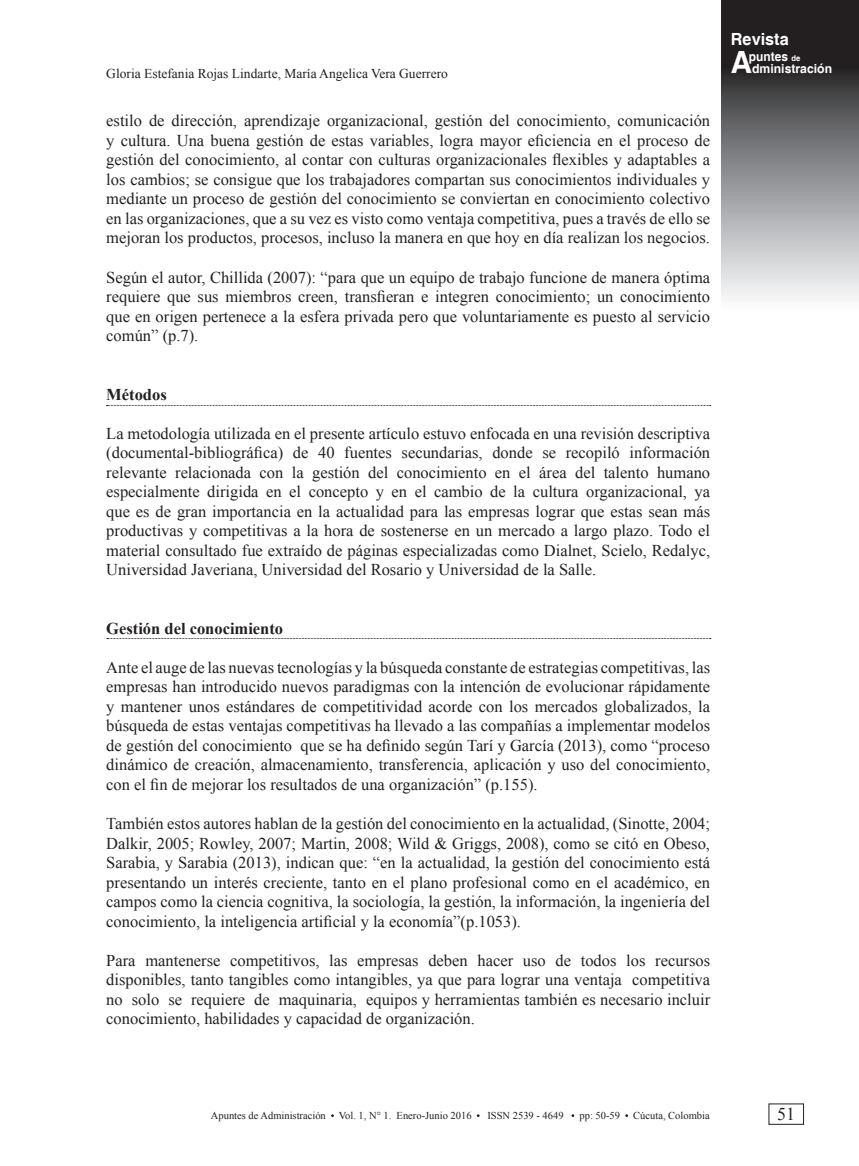
<style>
.page{position:relative;width:859px;height:1166px;background:#fff}
.page>*{position:absolute;margin:0;border:0;box-sizing:border-box;transform-origin:0 0}
.t1{font:700 30.6px "Helvetica";color:#fff}
.t2{font:18px "Times New Roman";color:#231f20}
.t3{font:700 16.8px "Helvetica";color:#fff}
.t4{font:16.5px/19.5px "Times New Roman";color:#231f20;text-align:justify}
.t5{font:700 16.5px "Times New Roman";color:#231f20}
.t6{font:13.5px "Times New Roman";color:#231f20}
.t7{font:700 12.75px "Helvetica";color:#fff;scale:.94 1}
.t8{font:700 12.6px "Helvetica";color:#fff}
.t9{font:10.5px "Times New Roman";color:#231f20}
.s1{font-size:8.1px}
</style>
<div class="page">
<svg style="left:722px;top:0;width:137px;height:298px;background:#79797b"></svg>
<svg style="left:106px;top:405px;width:605px;height:1px"></svg>
<svg style="left:107px;top:638px;width:604px;height:1px"></svg>
<p class="t6" style="left:106px;top:65px;width:343px">Gloria Estefania Rojas Lindarte, María Angelica Vera Guerrero</p>
<p class="t4" style="left:106px;top:111px;width:605px">estilo de dirección, aprendizaje organizacional, gestión del conocimiento, comunicación y cultura. Una buena gestión de estas variables, logra mayor eficiencia en el proceso de gestión del conocimiento, al contar con culturas organizacionales flexibles y adaptables a los cambios; se consigue que los trabajadores compartan sus conocimientos individuales y mediante un proceso de gestión del conocimiento se conviertan en conocimiento colectivo en las organizaciones, que a su vez es visto como ventaja competitiva, pues a través de ello se mejoran los productos, procesos, incluso la manera en que hoy en día realizan los negocios.</p>
<p class="t4" style="left:106px;top:267px;width:605px">Según el autor, Chillida (2007): “para que un equipo de trabajo funcione de manera óptima requiere que sus miembros creen, transfieran e integren conocimiento; un conocimiento que en origen pertenece a la esfera privada pero que voluntariamente es puesto al servicio común” (p.7).</p>
<p class="t5" style="left:106px;top:382px;width:62px">Métodos</p>
<p class="t4" style="left:106px;top:423px;width:605px">La metodología utilizada en el presente artículo estuvo enfocada en una revisión descriptiva (documental-bibliográfica) de 40 fuentes secundarias, donde se recopiló información relevante relacionada con la gestión del conocimiento en el área del talento humano especialmente dirigida en el concepto y en el cambio de la cultura organizacional, ya que es de gran importancia en la actualidad para las empresas lograr que estas sean más productivas y competitivas a la hora de sostenerse en un mercado a largo plazo. Todo el material consultado fue extraído de páginas especializadas como Dialnet, Scielo, Redalyc, Universidad Javeriana, Universidad del Rosario y Universidad de la Salle.</p>
<p class="t5" style="left:106px;top:616px;width:178px">Gestión del conocimiento</p>
<p class="t4" style="left:106px;top:657px;width:605px">Ante el auge de las nuevas tecnologías y la búsqueda constante de estrategias competitivas, las empresas han introducido nuevos paradigmas con la intención de evolucionar rápidamente y mantener unos estándares de competitividad acorde con los mercados globalizados, la búsqueda de estas ventajas competitivas ha llevado a las compañías a implementar modelos de gestión del conocimiento que se ha definido según Tarí y García (2013), como “proceso dinámico de creación, almacenamiento, transferencia, aplicación y uso del conocimiento, con el fin de mejorar los resultados de una organización” (p.155).</p>
<p class="t4" style="left:106px;top:813px;width:605px">También estos autores hablan de la gestión del conocimiento en la actualidad, (Sinotte, 2004; Dalkir, 2005; Rowley, 2007; Martin, 2008; Wild &amp; Griggs, 2008), como se citó en Obeso, Sarabia, y Sarabia (2013), indican que: “en la actualidad, la gestión del conocimiento está presentando un interés creciente, tanto en el plano profesional como en el académico, en campos como la ciencia cognitiva, la sociología, la gestión, la información, la ingeniería del conocimiento, la inteligencia artificial y la economía”(p.1053).</p>
<p class="t4" style="left:106px;top:949px;width:605px">Para mantenerse competitivos, las empresas deben hacer uso de todos los recursos disponibles, tanto tangibles como intangibles, ya que para lograr una ventaja competitiva no solo se requiere de maquinaria, equipos y herramientas también es necesario incluir conocimiento, habilidades y capacidad de organización.</p>
<p class="t3" style="left:731px;top:29px;width:59px">Revista</p>
<h1 class="t1" style="left:731px;top:43px;width:23px">A</h1>
<p class="t7" style="left:749px;top:49px;width:56px">puntes <span class="s1">de</span></p>
<p class="t8" style="left:752px;top:60px;width:81px">dministración</p>
<p class="t9" style="left:211px;top:1107px;width:262px">Apuntes de Administración Vol. 1, N° 1. Enero-Junio 2016</p>
<p class="t9" style="left:487px;top:1107px;width:78px">ISSN 2539 - 4649</p>
<p class="t9" style="left:579px;top:1107px;width:42px">pp: 50-59</p>
<p class="t9" style="left:633px;top:1107px;width:78px">Cúcuta, Colombia</p>
<p class="t2" style="left:777px;top:1101px;width:19px">51</p>
</div>
